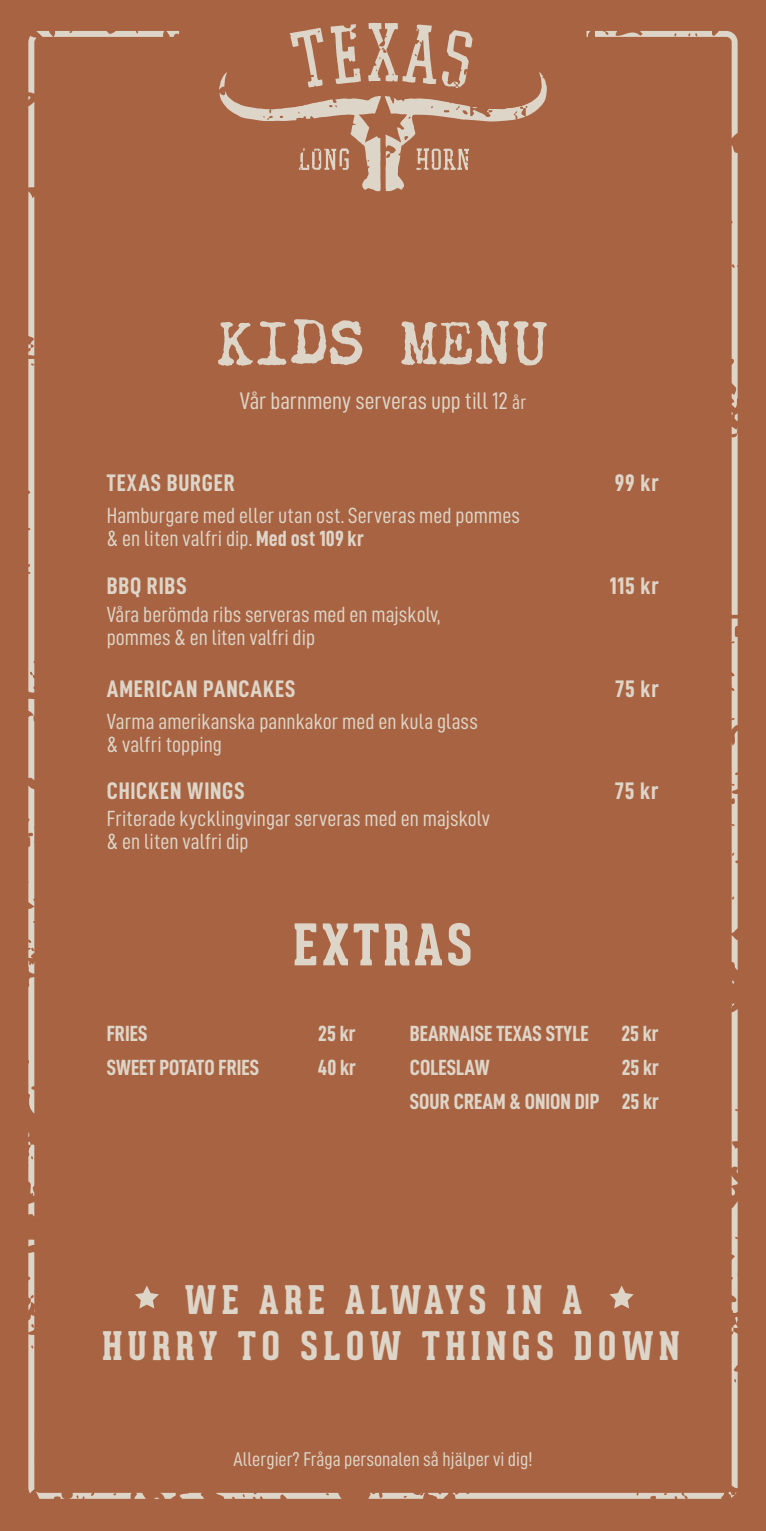
<style>
.page{position:relative;width:766px;height:1531px;background:#fff}
.page>*{position:absolute;margin:0;border:0;box-sizing:border-box;transform-origin:0 0}
.t1{font:500 56px "Chandler 42";letter-spacing:.05em;color:#ded5c9}
.t2{font:800 56px "Geared Slab";letter-spacing:.05em;color:#ded5c9}
.t3{font:800 38.6px/46.2px "Geared Slab";letter-spacing:.13em;color:#ded5c9;text-align:center}
.RUBRIK{font:24px "D DIN Condensed Bold";letter-spacing:.035em;color:#ded5c9}
.BRÖDTEXT{font:24px "D DIN Condensed";color:#ded5c9}
.BRÖDTEXT-2{font:22px "D DIN Condensed";letter-spacing:.005em;color:#ded5c9}
.Rubrik_rätter{font:22px "D DIN Condensed Bold";color:#ded5c9}
.RUBRIK-2{font:22px/23px "D DIN Condensed";color:#ded5c9}
.t4{font:20px "D DIN Condensed";color:#ded5c9}
.s1{font-size:20px}
.s2{font-family:"D DIN Condensed Bold"}
</style>
<div class="page">
<div style="left:0;top:0;width:765px;height:1531px;background:#a86442"></div>
<svg style="left:219px;top:23px;width:327px;height:168px"></svg>
<svg style="left:28px;top:1202px;width:6px;height:14px"></svg>
<svg style="left:28px;top:1239px;width:6px;height:7px"></svg>
<svg style="left:216px;top:1493px;width:125px;height:6px"></svg>
<svg style="left:28px;top:1132px;width:7px;height:64px"></svg>
<svg style="left:731px;top:1003px;width:6px;height:192px"></svg>
<svg style="left:28px;top:699px;width:6px;height:414px;background:#d4c1b1"></svg>
<svg style="left:586px;top:31px;width:151px;height:107px"></svg>
<svg style="left:731px;top:145px;width:6px;height:276px;background:#d2bdad"></svg>
<svg style="left:731px;top:427px;width:7px;height:543px;background:#d1bbaa"></svg>
<svg style="left:28px;top:31px;width:151px;height:662px"></svg>
<svg style="left:28px;top:1252px;width:176px;height:247px"></svg>
<svg style="left:368px;top:1202px;width:369px;height:297px"></svg>
<p class="t1" style="left:219px;top:310px;width:329px">KIDS MENU</p>
<p class="BRÖDTEXT" style="left:240px;top:388px;width:288px">Vår barnmeny serveras upp till 12 <span class="s1">år</span></p>
<p class="RUBRIK" style="left:107px;top:469px;width:129px">TEXAS BURGER</p>
<p class="RUBRIK" style="left:614px;top:469px;width:46px">99 kr</p>
<p class="BRÖDTEXT-2" style="left:107px;top:503px;width:414px">Hamburgare med eller utan ost. Serveras med pommes</p>
<p class="BRÖDTEXT-2" style="left:107px;top:526px;width:258px">&amp; en liten valfri dip. <span class="s2">Med ost 109 kr</span></p>
<p class="RUBRIK" style="left:107px;top:572px;width:81px">BBQ RIBS</p>
<p class="RUBRIK" style="left:609px;top:572px;width:51px">115 kr</p>
<p class="RUBRIK-2" style="left:107px;top:602px;width:335px">Våra berömda ribs serveras med en majskolv, pommes &amp; en liten valfri dip</p>
<p class="RUBRIK" style="left:107px;top:675px;width:190px">AMERICAN PANCAKES</p>
<p class="RUBRIK" style="left:615px;top:675px;width:45px">75 kr</p>
<p class="BRÖDTEXT-2" style="left:107px;top:709px;width:372px">Varma amerikanska pannkakor med en kula glass</p>
<p class="BRÖDTEXT-2" style="left:107px;top:732px;width:117px">&amp; valfri topping</p>
<p class="RUBRIK" style="left:107px;top:778px;width:139px">CHICKEN WINGS</p>
<p class="RUBRIK" style="left:614px;top:778px;width:45px">75 kr</p>
<p class="BRÖDTEXT-2" style="left:107px;top:807px;width:384px">Friterade kycklingvingar serveras med en majskolv</p>
<p class="BRÖDTEXT-2" style="left:107px;top:830px;width:143px">&amp; en liten valfri dip</p>
<p class="t2" style="left:293px;top:913px;width:181px">EXTRAS</p>
<p class="Rubrik_rätter" style="left:107px;top:1021px;width:42px">FRIES</p>
<p class="Rubrik_rätter" style="left:318px;top:1021px;width:39px">25 kr</p>
<p class="Rubrik_rätter" style="left:107px;top:1055px;width:154px">SWEET POTATO FRIES</p>
<p class="Rubrik_rätter" style="left:318px;top:1055px;width:39px">40 kr</p>
<p class="Rubrik_rätter" style="left:410px;top:1021px;width:180px">BEARNAISE TEXAS STYLE</p>
<p class="Rubrik_rätter" style="left:621px;top:1021px;width:39px">25 kr</p>
<p class="Rubrik_rätter" style="left:410px;top:1055px;width:81px">COLESLAW</p>
<p class="Rubrik_rätter" style="left:621px;top:1055px;width:39px">25 kr</p>
<p class="Rubrik_rätter" style="left:410px;top:1089px;width:250px">SOUR CREAM &amp; ONION DIP 25 kr</p>
<p class="t3" style="left:102px;top:1278px;width:579px">WE ARE ALWAYS IN A<br>HURRY TO SLOW THINGS DOWN</p>
<p class="t4" style="left:233px;top:1448px;width:300px">Allergier? Fråga personalen så hjälper vi dig!</p>
</div>
